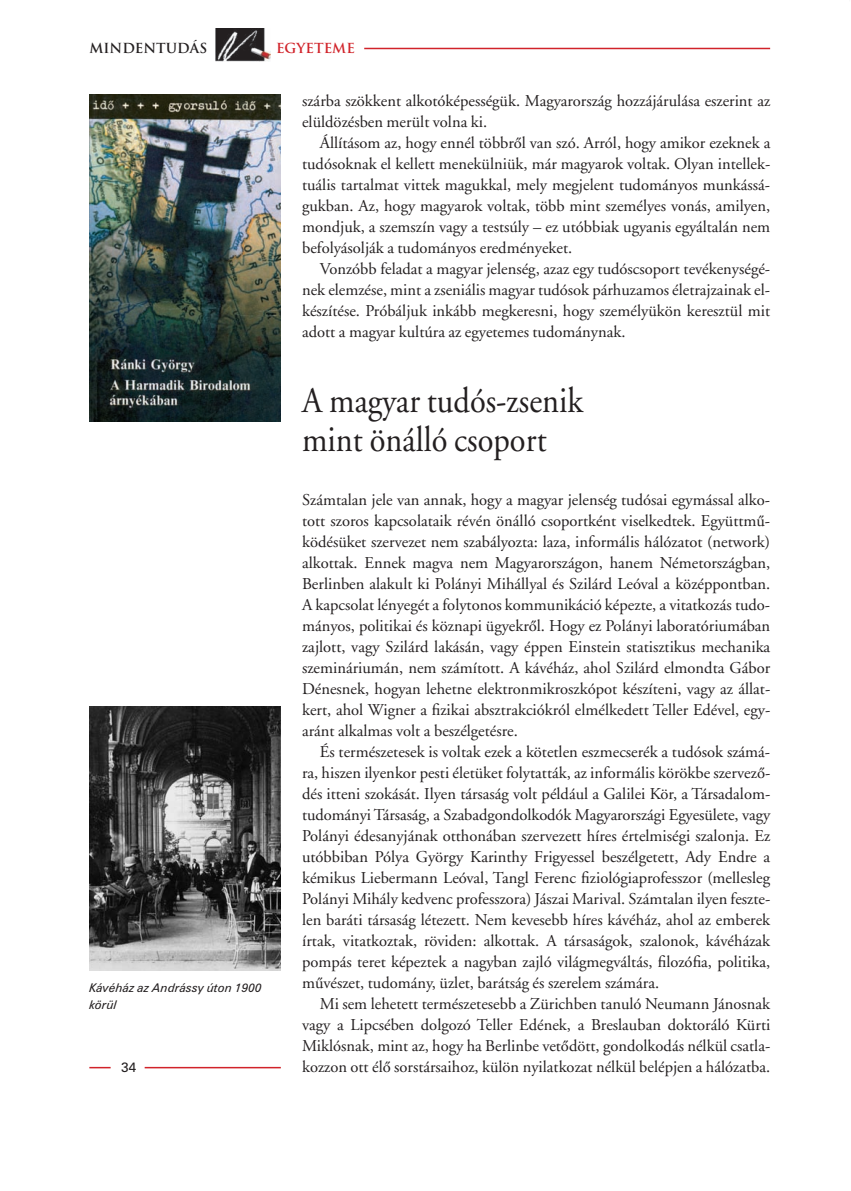
<style>
.page{position:relative;width:851px;height:1191px;background:#fff}
.page>*{position:absolute;margin:0;border:0;box-sizing:border-box;transform-origin:0 0}
.t1{font:36px/39px "Adobe Garamond HU Regular";color:#231f20;scale:.9 1}
.t2{font:16.5px/21px "Adobe Garamond HU Regular";color:#231f20;text-align:justify}
.t3{font:13.5px "Trajan H Bold";color:#231f20}
.t4{font:13.5px "Trajan H Bold";color:#d1232a}
.t5{font:13.5px "Pfl Zurch";color:#231f20}
.t6{font:italic 12px/16.5px "Pfl Zurch";color:#231f20}
</style>
<div class="page">
<img style="left:216px;top:28px;width:54px;height:33px">
<hr style="left:364px;top:48px;width:406px;height:1px;background:#d1232a">
<hr style="left:89px;top:1066px;width:22px;height:2px;background:#d1232a">
<hr style="left:145px;top:1066px;width:136px;height:2px;background:#d1232a">
<img style="left:89px;top:94px;width:192px;height:327px">
<img style="left:89px;top:706px;width:192px;height:264px">
<p class="t3" style="left:89px;top:41px;width:119px">MINDENTUDÁS</p>
<p class="t4" style="left:276px;top:41px;width:80px">EGYETEME</p>
<p class="t6" style="left:89px;top:980px;width:174px">Kávéház az Andrássy úton 1900 körül</p>
<p class="t2" style="left:302px;top:91px;width:469px">szárba szökkent alkotóképességük. Magyarország hozzájárulása eszerint az elüldözésben merült volna ki.</p>
<p class="t2" style="left:302px;top:133px;width:469px;text-indent:18px">Állításom az, hogy ennél többrôl van szó. Arról, hogy amikor ezeknek a tudósoknak el kellett menekülniük, már magyarok voltak. Olyan intellek&shy;tuális tartalmat vittek magukkal, mely megjelent tudományos munkássá&shy;gukban. Az, hogy magyarok voltak, több mint személyes vonás, amilyen, mondjuk, a szemszín vagy a testsúly – ez utóbbiak ugyanis egyáltalán nem befolyásolják a tudományos eredményeket.</p>
<p class="t2" style="left:302px;top:260px;width:469px;text-indent:18px">Vonzóbb feladat a magyar jelenség, azaz egy tudóscsoport tevékenységé&shy;nek elemzése, mint a zseniális magyar tudósok párhuzamos életrajzainak el&shy;készítése. Próbáljuk inkább megkeresni, hogy személyükön keresztül mit adott a magyar kultúra az egyetemes tudománynak.</p>
<h1 class="t1" style="left:302px;top:384px;width:314px">A magyar tudós-zsenik mint önálló csoport</h1>
<p class="t2" style="left:302px;top:490px;width:469px">Számtalan jele van annak, hogy a magyar jelenség tudósai egymással alko&shy;tott szoros kapcsolataik révén önálló csoportként viselkedtek. Együttmû&shy;ködésüket szervezet nem szabályozta: laza, informális hálózatot (network) alkottak. Ennek magva nem Magyarországon, hanem Németországban, Berlinben alakult ki Polányi Mihállyal és Szilárd Leóval a középpontban.<br>A kapcsolat lényegét a folytonos kommunikáció képezte, a vitatkozás tudo&shy;mányos, politikai és köznapi ügyekrôl. Hogy ez Polányi laboratóriumában zajlott, vagy Szilárd lakásán, vagy éppen Einstein statisztikus mechanika szemináriumán, nem számított. A kávéház, ahol Szilárd elmondta Gábor Dénesnek, hogyan lehetne elektronmikroszkópot készíteni, vagy az állat&shy;kert, ahol Wigner a fizikai absztrakciókról elmélkedett Teller Edével, egy&shy;aránt alkalmas volt a beszélgetésre.</p>
<p class="t2" style="left:302px;top:743px;width:469px;text-indent:18px">És természetesek is voltak ezek a kötetlen eszmecserék a tudósok számá&shy;ra, hiszen ilyenkor pesti életüket folytatták, az informális körökbe szervezô&shy;dés itteni szokását. Ilyen társaság volt például a Galilei Kör, a Társadalom&shy;tudományi Társaság, a Szabadgondolkodók Magyarországi Egyesülete, vagy Polányi édesanyjának otthonában szervezett híres értelmiségi szalonja. Ez utóbbiban Pólya György Karinthy Frigyessel beszélgetett, Ady Endre a kémikus Liebermann Leóval, Tangl Ferenc fiziológiaprofesszor (mellesleg Polányi Mihály kedvenc professzora) Jászai Marival. Számtalan ilyen feszte&shy;len baráti társaság létezett. Nem kevesebb híres kávéház, ahol az emberek írtak, vitatkoztak, röviden: alkottak. A társaságok, szalonok, kávéházak pompás teret képeztek a nagyban zajló világmegváltás, filozófia, politika, mûvészet, tudomány, üzlet, barátság és szerelem számára.</p>
<p class="t2" style="left:302px;top:995px;width:469px;text-indent:18px">Mi sem lehetett természetesebb a Zürichben tanuló Neumann Jánosnak vagy a Lipcsében dolgozó Teller Edének, a Breslauban doktoráló Kürti Miklósnak, mint az, hogy ha Berlinbe vetôdött, gondolkodás nélkül csatla-</p>
<p class="t5" style="left:121px;top:1059px;width:16px">34</p>
<p class="t2" style="left:302px;top:1058px;width:469px">kozzon ott élô sorstársaihoz, külön nyilatkozat nélkül belépjen a hálózatba.</p>
</div>
